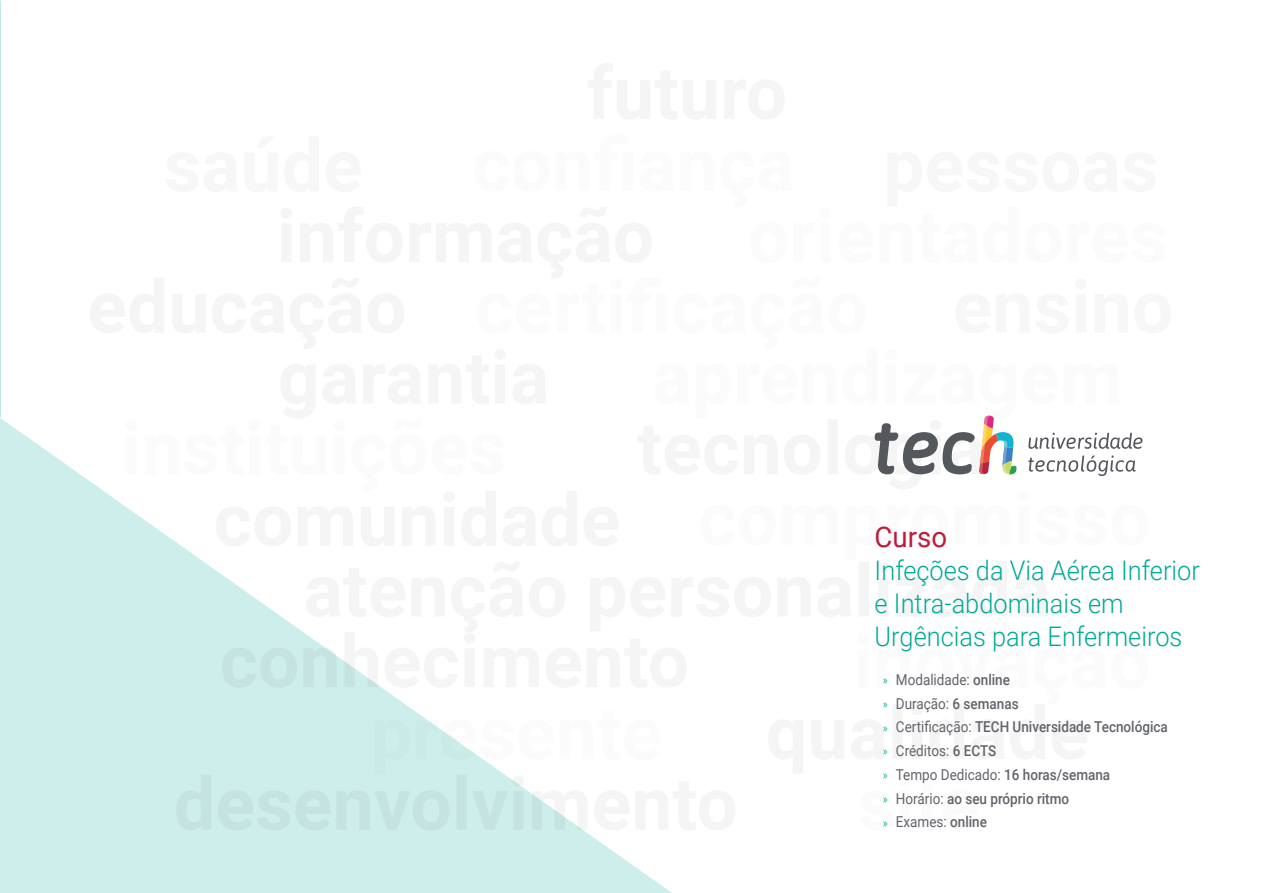
<style>
.page{position:relative;width:1263px;height:893px;background:#fff}
.page>*{position:absolute;margin:0;border:0;box-sizing:border-box;transform-origin:0 0}
.t1{font:28.5px "Roboto";color:#ba1e3c}
.t2{font:300 27px/33px "Roboto";color:#00aa97;scale:.94 1}
.t3{font:500 15px/23.7px "Roboto";color:#61646a;scale:.9 1}
.s1{font-family:"Myriad Pro";font-weight:400;font-size:12px;color:#00a996}
.s2{font-weight:400}
</style>
<div class="page">
<svg style="left:874px;top:415px;width:269px;height:61px"></svg>
<svg style="left:0;top:418px;width:672px;height:475px"></svg>
<h1 class="t1" style="left:875px;top:517px;width:74px">Curso</h1>
<h2 class="t2" style="left:875px;top:553px;width:348px">Infeções da Via Aérea Inferior e Intra-abdominais em<br>Urgências para Enfermeiros</h2>
<p class="t3" style="left:883px;top:667px;width:318px"><span class="s1">»</span> <span class="s2">Modalidade:</span> online<br><span class="s1">»</span> <span class="s2">Duração:</span> 6 semanas<br><span class="s1">»</span> <span class="s2">Certificação:</span> TECH Universidade Tecnológica <span class="s1">»</span> <span class="s2">Créditos:</span> 6 ECTS<br><span class="s1">»</span> <span class="s2">Tempo Dedicado:</span> 16 horas/semana<br><span class="s1">»</span> <span class="s2">Horário:</span> ao seu próprio ritmo<br><span class="s1">»</span> <span class="s2">Exames:</span> online</p>
</div>
